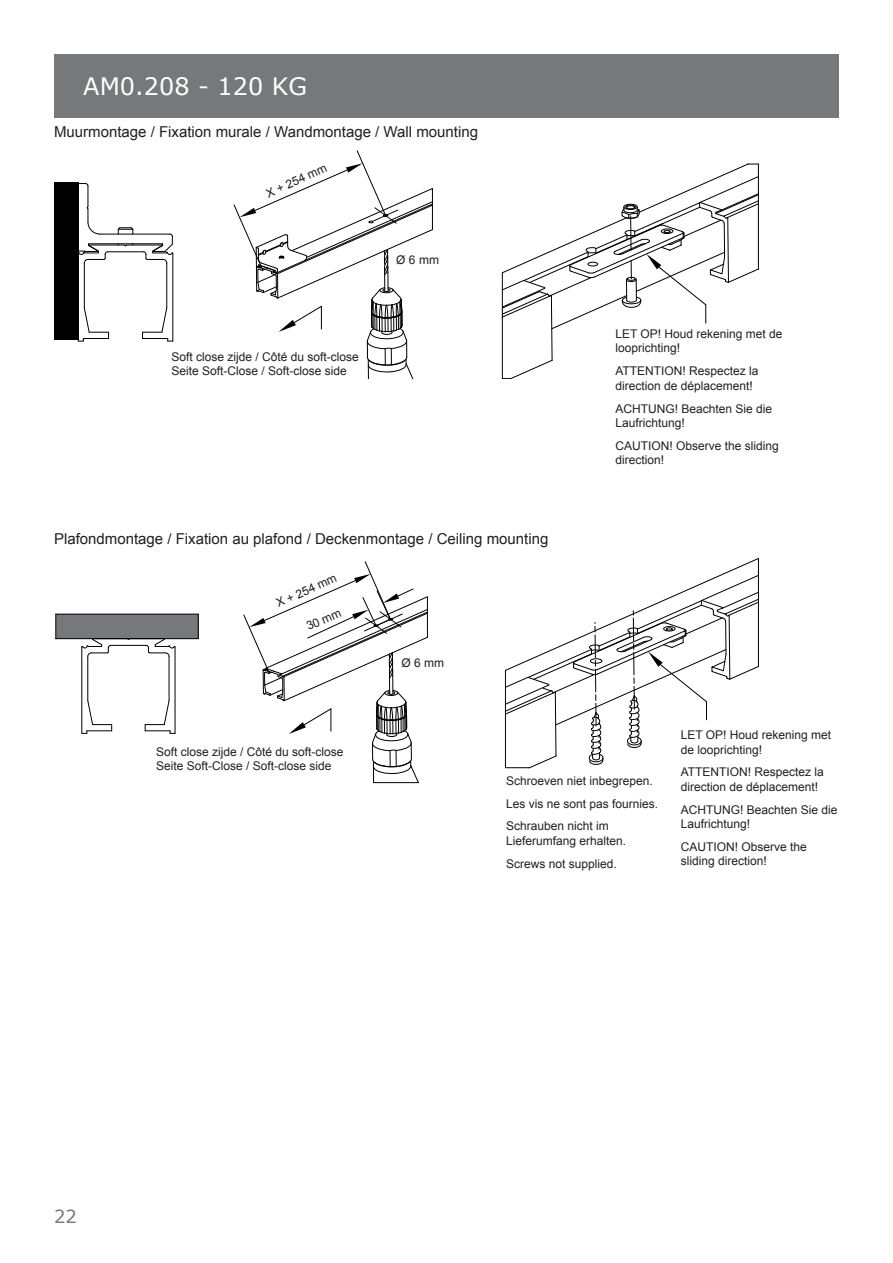
<style>
.page{position:relative;width:893px;height:1263px;background:#fff}
.page>*{position:absolute;margin:0;border:0;box-sizing:border-box;transform-origin:0 0}
.t1{font:24px "Verdana";color:#fff}
.t2{font:18px "Verdana";color:#76787b}
.t3{font:15px "Arial";color:#231f20}
.t4{font:12px/14.4px "Arial";color:#231f20}
</style>
<div class="page">
<hr style="left:127px;top:245px;width:34px;height:1px;background:#000001">
<hr style="left:172px;top:253px;width:1px;height:88px;background:#000001">
<hr style="left:108px;top:251px;width:35px;height:1px;background:#000001">
<hr style="left:166px;top:263px;width:1px;height:45px;background:#000001">
<hr style="left:90px;top:245px;width:34px;height:1px;background:#000001">
<hr style="left:78px;top:253px;width:1px;height:88px;background:#000001">
<svg style="left:142px;top:307px;width:31px;height:35px"></svg>
<hr style="left:84px;top:263px;width:1px;height:45px;background:#000001">
<svg style="left:78px;top:307px;width:31px;height:35px"></svg>
<svg style="left:78px;top:183px;width:23px;height:52px"></svg>
<hr style="left:100px;top:234px;width:70px;height:1px;background:#000001">
<svg style="left:143px;top:233px;width:31px;height:31px"></svg>
<hr style="left:88px;top:243px;width:75px;height:1px;background:#000001">
<svg style="left:78px;top:244px;width:30px;height:20px"></svg>
<hr style="left:78px;top:184px;width:1px;height:67px;background:#000001">
<svg style="left:118px;top:244px;width:15px;height:3px"></svg>
<svg style="left:117px;top:227px;width:17px;height:7px"></svg>
<div style="left:54px;top:183px;width:24px;height:157px;background:#000001"></div>
<svg style="left:501px;top:163px;width:258px;height:216px"></svg>
<svg style="left:233px;top:150px;width:200px;height:229px"></svg>
<div style="left:56px;top:614px;width:142px;height:25px;background:#75797b"></div>
<hr style="left:56px;top:638px;width:142px;height:1px;background:#000001">
<svg style="left:198px;top:614px;width:1px;height:25px"></svg>
<hr style="left:56px;top:614px;width:142px;height:1px;background:#000001">
<svg style="left:55px;top:614px;width:1px;height:25px"></svg>
<hr style="left:169px;top:656px;width:1px;height:45px;background:#000001">
<hr style="left:175px;top:647px;width:1px;height:86px;background:#000001">
<hr style="left:87px;top:656px;width:1px;height:45px;background:#000001">
<svg style="left:145px;top:700px;width:30px;height:34px"></svg>
<hr style="left:81px;top:647px;width:1px;height:86px;background:#000001">
<svg style="left:82px;top:700px;width:30px;height:34px"></svg>
<hr style="left:111px;top:645px;width:35px;height:1px;background:#000001">
<svg style="left:145px;top:638px;width:31px;height:19px"></svg>
<svg style="left:81px;top:638px;width:30px;height:19px"></svg>
<svg style="left:504px;top:558px;width:255px;height:211px"></svg>
<svg style="left:243px;top:561px;width:185px;height:222px"></svg>
<div style="left:54px;top:54px;width:785px;height:64px;background:#76787b"></div>
<p class="t1" style="left:83px;top:71px;width:225px">AM0.208 - 120 KG</p>
<p class="t3" style="left:54px;top:122px;width:426px">Muurmontage / Fixation murale / Wandmontage / Wall mounting</p>
<p class="t4" style="left:264px;top:187px;width:67px;rotate:-24deg">X + 254 mm</p>
<p class="t4" style="left:171px;top:349px;width:189px">Soft close zijde / Côté du soft-close</p>
<p class="t4" style="left:171px;top:364px;width:177px">Seite Soft-Close / Soft-close side</p>
<p class="t4" style="left:396px;top:252px;width:44px">Ø 6 mm</p>
<p class="t3" style="left:54px;top:529px;width:496px">Plafondmontage / Fixation au plafond / Deckenmontage / Ceiling mounting</p>
<p class="t4" style="left:274px;top:597px;width:67px;rotate:-24deg">X + 254 mm</p>
<p class="t4" style="left:304px;top:620px;width:38px;rotate:-24deg">30 mm</p>
<p class="t4" style="left:401px;top:655px;width:44px">Ø 6 mm</p>
<p class="t4" style="left:615px;top:327px;width:169px">LET OP! Houd rekening met de looprichting!</p>
<p class="t4" style="left:615px;top:364px;width:145px">ATTENTION! Respectez la direction de déplacement!</p>
<p class="t4" style="left:615px;top:401px;width:158px">ACHTUNG! Beachten Sie die<br>Laufrichtung!</p>
<p class="t4" style="left:615px;top:439px;width:165px">CAUTION! Observe the sliding direction!</p>
<p class="t4" style="left:156px;top:744px;width:189px">Soft close zijde / Côté du soft-close</p>
<p class="t4" style="left:156px;top:759px;width:177px">Seite Soft-Close / Soft-close side</p>
<h2 class="t2" style="left:54px;top:1205px;width:24px">22</h2>
<p class="t4" style="left:506px;top:773px;width:148px">Schroeven niet inbegrepen.</p>
<p class="t4" style="left:506px;top:796px;width:154px">Les vis ne sont pas fournies.</p>
<p class="t4" style="left:506px;top:819px;width:122px">Schrauben nicht im<br>Lieferumfang erhalten.</p>
<p class="t4" style="left:506px;top:856px;width:112px">Screws not supplied.</p>
<p class="t4" style="left:681px;top:728px;width:152px">LET OP! Houd rekening met de looprichting!</p>
<p class="t4" style="left:681px;top:765px;width:145px">ATTENTION! Respectez la direction de déplacement!</p>
<p class="t4" style="left:681px;top:802px;width:158px">ACHTUNG! Beachten Sie die<br>Laufrichtung!</p>
<p class="t4" style="left:681px;top:840px;width:128px">CAUTION! Observe the sliding direction!</p>
</div>
